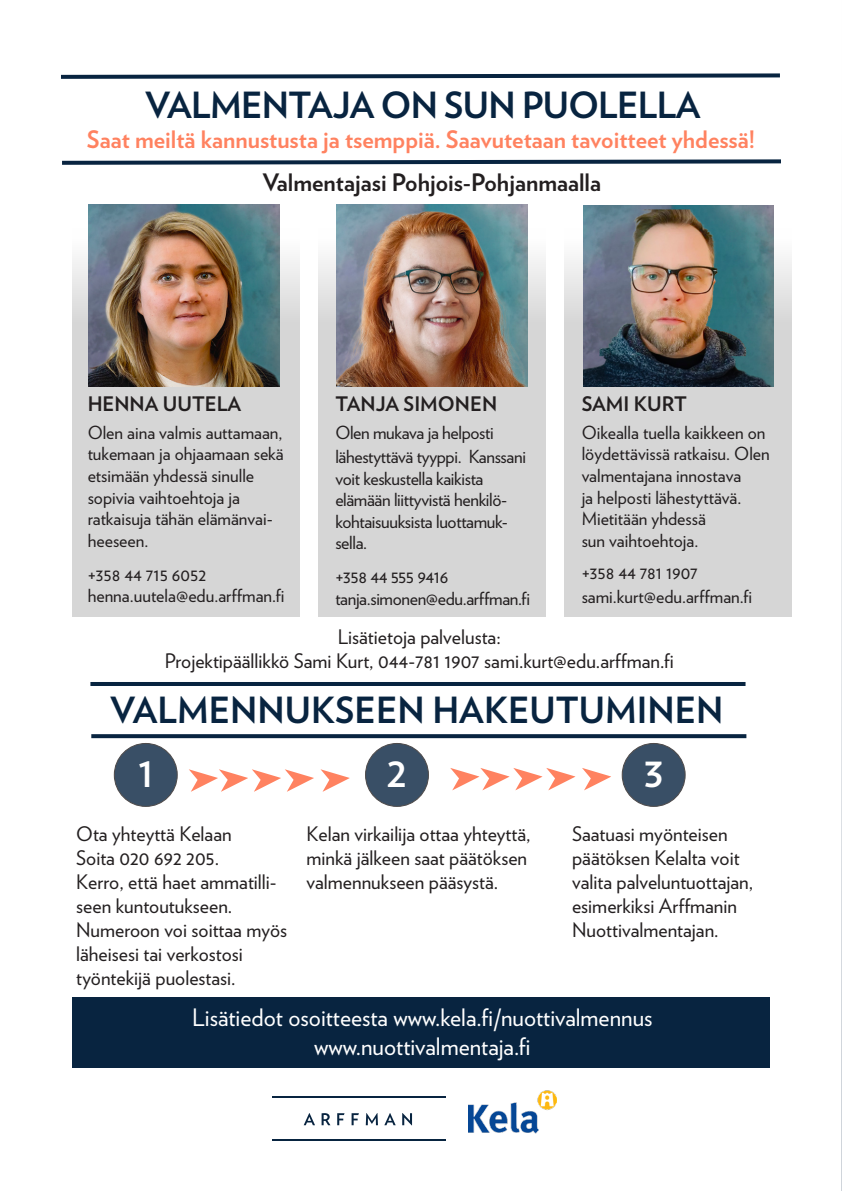
<style>
.page{position:relative;width:842px;height:1191px;background:#fff}
.page>*{position:absolute;margin:0;border:0;box-sizing:border-box;transform-origin:0 0}
.t1{font:700 36px "Verlag";color:#082440}
.t2{font:700 36px "Verlag";letter-spacing:-.02em;color:#082440}
.t3{font:700 34.6px "Verlag";color:#fff}
.t4{font:24px "Verlag";color:#fff}
.t5{font:700 24px "Verlag";color:#ff8260}
.t6{font:700 24px "Verlag";color:#231f20}
.t7{font:20px/24px "Verlag";color:#231f20}
.t8{font:700 20px "Verlag";color:#231f20}
.t9{font:18px/21.6px "Verlag";color:#231f20}
.t10{font:18px/21.6px "Verlag";letter-spacing:-.02em;color:#231f20}
</style>
<div class="page">
<hr style="left:841px;top:0;width:1px;height:1191px;background:#d0d5db">
<svg style="left:62px;top:159px;width:719px;height:6px"></svg>
<svg style="left:61px;top:73px;width:719px;height:6px"></svg>
<svg style="left:304px;top:1113px;width:108px;height:12px"></svg>
<hr style="left:272px;top:1139px;width:173px;height:2px;background:#082440">
<hr style="left:272px;top:1096px;width:173px;height:2px;background:#082440">
<img style="left:469px;top:1090px;width:87px;height:44px">
<div style="left:72px;top:996px;width:698px;height:71px;background:#082440"></div>
<svg style="left:91px;top:734px;width:655px;height:4px;background:#122d48"></svg>
<hr style="left:90px;top:682px;width:655px;height:4px;background:#082440">
<div style="left:114px;top:743px;width:63px;height:63px;background:#394f66;border-radius:50%"></div>
<div style="left:114px;top:743px;width:64px;height:64px;border:1px solid #231f20;border-radius:50%"></div>
<div style="left:366px;top:743px;width:62px;height:63px;background:#394f66;border-radius:50%"></div>
<div style="left:365px;top:743px;width:64px;height:64px;border:1px solid #231f20;border-radius:50%"></div>
<div style="left:622px;top:743px;width:63px;height:63px;background:#394f66;border-radius:50%"></div>
<div style="left:622px;top:743px;width:64px;height:64px;border:1px solid #231f20;border-radius:50%"></div>
<svg style="left:450px;top:768px;width:125px;height:22px"></svg>
<svg style="left:582px;top:768px;width:29px;height:22px"></svg>
<svg style="left:189px;top:769px;width:125px;height:23px"></svg>
<svg style="left:320px;top:769px;width:30px;height:23px"></svg>
<div style="left:72px;top:229px;width:227px;height:388px;background:#d6d6d6"></div>
<div style="left:318px;top:229px;width:228px;height:388px;background:#d6d6d6"></div>
<div style="left:565px;top:229px;width:227px;height:388px;background:#d6d6d6"></div>
<img style="left:89px;top:205px;width:191px;height:181px">
<img style="left:583px;top:205px;width:190px;height:181px">
<img style="left:336px;top:205px;width:191px;height:181px">
<h1 class="t2" style="left:146px;top:77px;width:556px">VALMENTAJA ON SUN PUOLELLA</h1>
<p class="t5" style="left:87px;top:120px;width:670px">Saat meiltä kannustusta ja tsemppiä. Saavutetaan tavoitteet yhdessä!</p>
<p class="t6" style="left:263px;top:163px;width:340px">Valmentajasi Pohjois-Pohjanmaalla</p>
<p class="t8" style="left:88px;top:388px;width:155px">HENNA UUTELA</p>
<p class="t9" style="left:88px;top:421px;width:198px">Olen aina valmis auttamaan, tukemaan ja ohjaamaan sekä etsimään yhdessä sinulle sopivia vaihtoehtoja ja ratkaisuja tähän elämänvai&shy;heeseen.</p>
<p class="t9" style="left:88px;top:562px;width:120px">+358 44 715 6052</p>
<p class="t9" style="left:88px;top:584px;width:198px">henna.uutela@edu.arffman.fi</p>
<p class="t8" style="left:335px;top:388px;width:163px">TANJA SIMONEN</p>
<p class="t10" style="left:335px;top:419px;width:192px;line-height:24px">Olen mukava ja helposti lähestyttävä tyyppi. Kanssani</p>
<p class="t10" style="left:335px;top:466px;width:174px">voit keskustella kaikista elämään liittyvistä henkilö&shy;kohtaisuuksista luottamuk&shy;sella.</p>
<p class="t10" style="left:335px;top:565px;width:115px">+358 44 555 9416</p>
<p class="t10" style="left:335px;top:586px;width:196px">tanja.simonen@edu.arffman.fi</p>
<p class="t8" style="left:582px;top:388px;width:107px">SAMI KURT</p>
<p class="t9" style="left:582px;top:421px;width:190px">Oikealla tuella kaikkeen on löydettävissä ratkaisu. Olen valmentajana innostava<br>ja helposti lähestyttävä.<br>Mietitään yhdessä</p>
<p class="t9" style="left:582px;top:523px;width:118px;line-height:32px">sun vaihtoehtoja. +358 44 781 1907</p>
<p class="t9" style="left:582px;top:585px;width:172px">sami.kurt@edu.arffman.fi</p>
<p class="t7" style="left:338px;top:624px;width:165px">Lisätietoja palvelusta:</p>
<p class="t7" style="left:165px;top:648px;width:510px">Projektipäällikkö Sami Kurt, 044-781 1907 sami.kurt@edu.arffman.fi</p>
<p class="t1" style="left:110px;top:681px;width:615px">VALMENNUKSEEN HAKEUTUMINEN</p>
<p class="t3" style="left:138px;top:747px;width:17px">1</p>
<p class="t3" style="left:387px;top:747px;width:22px">2</p>
<p class="t3" style="left:644px;top:747px;width:21px">3</p>
<p class="t7" style="left:76px;top:820px;width:157px">Ota yhteyttä Kelaan</p>
<p class="t7" style="left:76px;top:844px;width:144px">Soita 020 692 205.</p>
<p class="t7" style="left:76px;top:868px;width:212px">Kerro, että haet ammatilli&shy;seen kuntoutukseen.<br>Numeroon voi soittaa myös läheisesi tai verkostosi työntekijä puolestasi.</p>
<p class="t7" style="left:306px;top:820px;width:226px">Kelan virkailija ottaa yhteyttä, minkä jälkeen saat päätöksen valmennukseen pääsystä.</p>
<p class="t7" style="left:572px;top:820px;width:183px">Saatuasi myönteisen päätöksen Kelalta voit valita palveluntuottajan, esimerkiksi Arffmanin<br>Nuottivalmentajan.</p>
<p class="t4" style="left:192px;top:999px;width:462px">Lisätiedot osoitteesta www.kela.fi/nuottivalmennus</p>
<p class="t4" style="left:314px;top:1028px;width:218px">www.nuottivalmentaja.fi</p>
</div>
